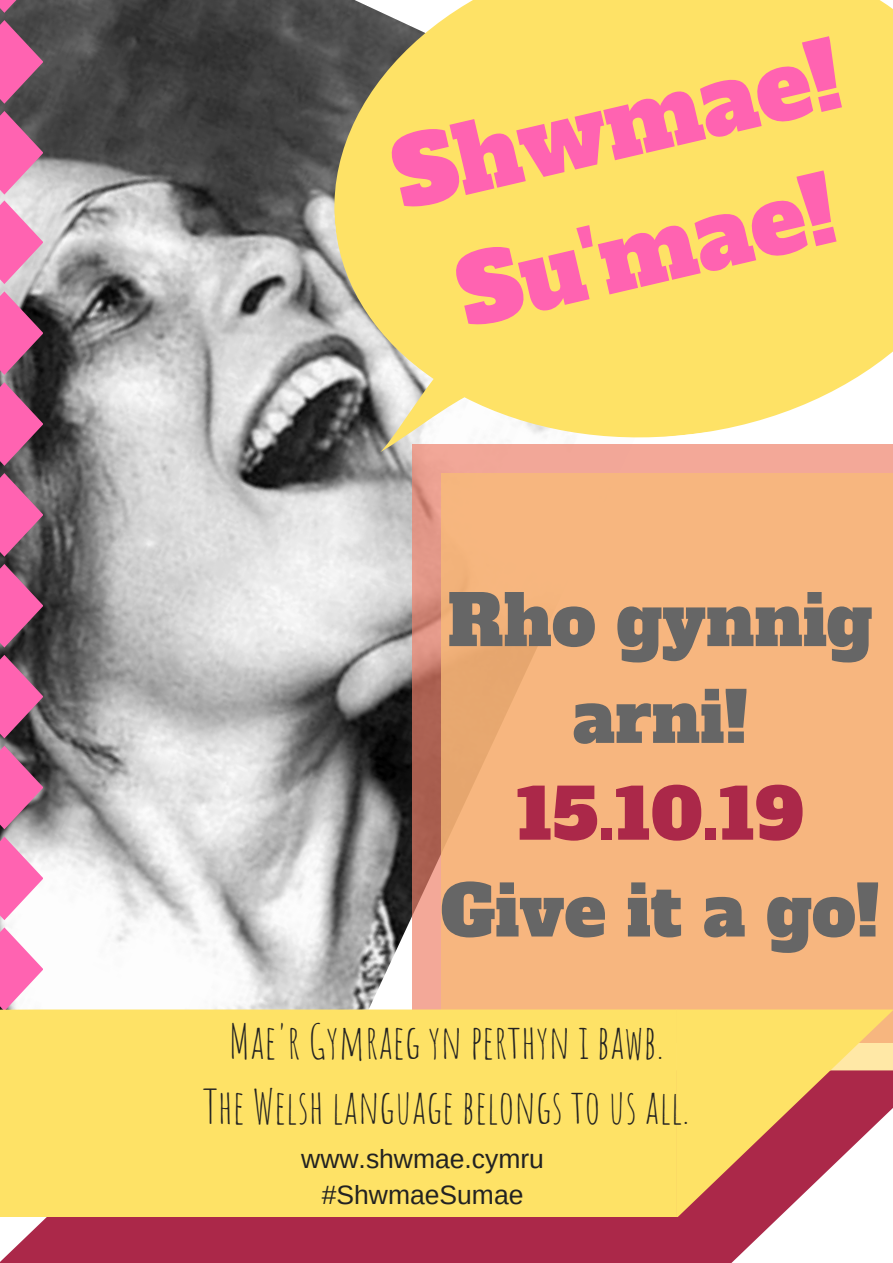
<style>
.page{position:relative;width:893px;height:1263px;background:#fff}
.page>*{position:absolute;margin:0;border:0;box-sizing:border-box;transform-origin:0 0}
.t1{font:92.7px/129.5px "Alfa Slab One";color:#ff63b1;text-align:center}
.t2{font:69.53px/96.8px "Alfa Slab One";color:#666;text-align:center}
.t3{font:69.53px "Alfa Slab One";color:#ab2849}
.t4{font:46.35px/64.7px "Amatic SC";color:#222;text-align:center}
.t5{font:26.47px/36.6px "Arimo";color:#222;text-align:center}
</style>
<div class="page">
<img style="left:0;top:0;width:412px;height:1009px">
<div style="left:412px;top:444px;width:481px;height:598px;background:#ee826c;opacity:.7"></div>
<div style="left:441px;top:473px;width:452px;height:569px;background:#f7b67f"></div>
<svg style="left:0;top:927px;width:42px;height:82px"></svg>
<svg style="left:0;top:837px;width:42px;height:83px"></svg>
<svg style="left:0;top:746px;width:42px;height:83px;background:#bb628e"></svg>
<svg style="left:0;top:655px;width:42px;height:83px;background:#ae5682"></svg>
<svg style="left:0;top:564px;width:42px;height:83px;background:#a9517d"></svg>
<svg style="left:0;top:473px;width:42px;height:84px;background:#ba638f"></svg>
<svg style="left:0;top:382px;width:42px;height:84px;background:#a9517d"></svg>
<svg style="left:0;top:291px;width:42px;height:84px;background:#ae5682"></svg>
<svg style="left:0;top:111px;width:42px;height:173px;background:#de8ab4"></svg>
<svg style="left:0;top:20px;width:42px;height:84px;background:#ae5783"></svg>
<svg style="left:0;top:0;width:42px;height:13px"></svg>
<svg style="left:310px;top:0;width:583px;height:471px;background:#efd573"></svg>
<div style="left:199px;top:1217px;width:445px;height:46px;background:#ab2849"></div>
<svg style="left:644px;top:1217px;width:136px;height:46px;fill:#ab2849"></svg>
<svg style="left:0;top:1217px;width:199px;height:46px;background:#b4405d"></svg>
<div style="left:0;top:1009px;width:676px;height:208px;background:#fee266"></div>
<svg style="left:676px;top:1009px;width:217px;height:208px;background:#e4ab74"></svg>
<h1 class="t1" style="left:381px;top:114px;width:457px;rotate:-13deg">Shwmae!<br>Su'mae!</h1>
<h2 class="t2" style="left:448px;top:573px;width:426px">Rho gynnig arni!</h2>
<h2 class="t3" style="left:517px;top:768px;width:289px">15.10.19</h2>
<h2 class="t2" style="left:441px;top:864px;width:440px">Give it a go!</h2>
<p class="t4" style="left:203px;top:1009px;width:488px">Mae'r Gymraeg yn perthyn i bawb.<br>The Welsh language belongs to us all.</p>
<p class="t5" style="left:301px;top:1140px;width:244px">www.shwmae.cymru #ShwmaeSumae</p>
</div>
